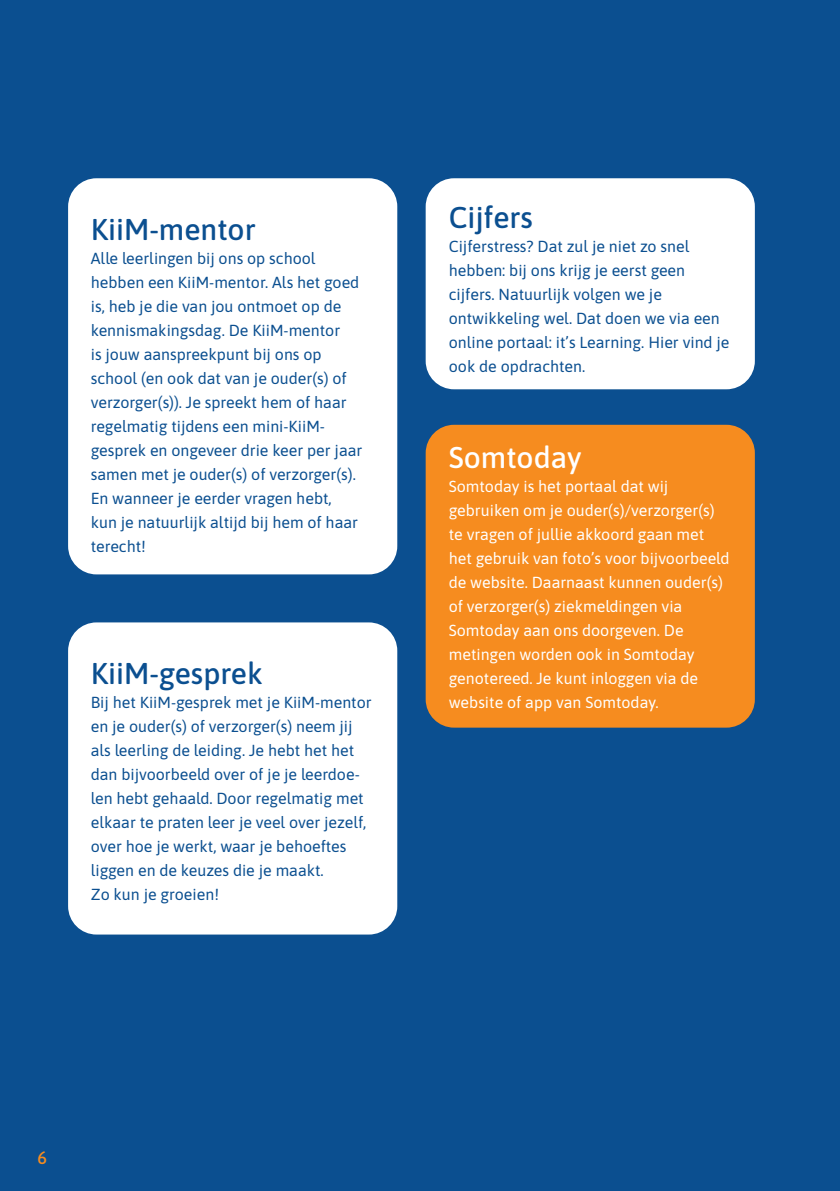
<style>
.page{position:relative;width:840px;height:1191px;background:#fff}
.page>*{position:absolute;margin:0;border:0;box-sizing:border-box;transform-origin:0 0}
.Subkop{font:500 30px "Asap";color:#0b4f90}
.Subkop-2{font:500 30px "Asap";color:#fff}
.Subkop-3{font:500 24px "Asap";color:#0b4f90}
.Broodtekst{font:500 18px "Asap";color:#f68c1f}
.Broodtekst-2{font:16px/24px "Asap";color:#0b4f90}
.Broodtekst-3{font:16px/24px "Asap";color:#fff}
</style>
<div class="page">
<div style="left:0;top:0;width:839px;height:1191px;background:#0b4f90"></div>
<div style="left:68px;top:178px;width:329px;height:396px;background:#fff;border-radius:28px"></div>
<div style="left:425px;top:178px;width:329px;height:211px;background:#fff;border-radius:28px"></div>
<div style="left:68px;top:622px;width:329px;height:312px;background:#fff;border-radius:28px"></div>
<div style="left:425px;top:425px;width:329px;height:302px;background:#f68c1f;border-radius:28px"></div>
<hr style="left:839px;top:511px;width:1px;height:680px;background:#bcbdc0">
<p class="Subkop-3" style="left:69px;top:203px;width:70px">kluisje</p>
<p class="Subkop" style="left:91px;top:209px;width:166px">KiiM-mentor</p>
<p class="Broodtekst-2" style="left:91px;top:246px;width:273px">Alle leerlingen bij ons op school hebben een KiiM-mentor. Als het goed is, heb je die van jou ontmoet op de kennismakingsdag. De KiiM-mentor<br>is jouw aanspreekpunt bij ons op school (en ook dat van je ouder(s) of verzorger(s)). Je spreekt hem of haar regelmatig tijdens een mini-KiiM&shy;gesprek en ongeveer drie keer per jaar samen met je ouder(s) of verzorger(s).<br>En wanneer je eerder vragen hebt,<br>kun je natuurlijk altijd bij hem of haar terecht!</p>
<p class="Broodtekst-2" style="left:69px;top:378px;width:104px">ouderbijdrage.</p>
<p class="Subkop" style="left:91px;top:653px;width:173px">KiiM-gesprek</p>
<p class="Broodtekst-2" style="left:91px;top:690px;width:282px">Bij het KiiM-gesprek met je KiiM-mentor en je ouder(s) of verzorger(s) neem jij als leerling de leiding. Je hebt het het dan bijvoorbeeld over of je je leerdoe&shy;len hebt gehaald. Door regelmatig met elkaar te praten leer je veel over jezelf, over hoe je werkt, waar je behoeftes liggen en de keuzes die je maakt.</p>
<p class="Broodtekst-2" style="left:91px;top:882px;width:130px">Zo kun je groeien!</p>
<p class="Subkop" style="left:448px;top:197px;width:86px">Cijfers</p>
<p class="Broodtekst-2" style="left:448px;top:234px;width:282px">Cijferstress? Dat zul je niet zo snel hebben: bij ons krijg je eerst geen cijfers. Natuurlijk volgen we je ontwikkeling wel. Dat doen we via een online portaal: it’s Learning. Hier vind je ook de opdrachten.</p>
<p class="Subkop-2" style="left:448px;top:437px;width:134px">Somtoday</p>
<p class="Broodtekst-3" style="left:448px;top:474px;width:282px">Somtoday is het portaal dat wij gebruiken om je ouder(s)/verzorger(s) te vragen of jullie akkoord gaan met het gebruik van foto’s voor bijvoorbeeld de website. Daarnaast kunnen ouder(s) of verzorger(s) ziekmeldingen via Somtoday aan ons doorgeven. De metingen worden ook in Somtoday genotereed. Je kunt inloggen via de website of app van Somtoday.</p>
<p class="Broodtekst" style="left:38px;top:1145px;width:11px">6</p>
</div>
